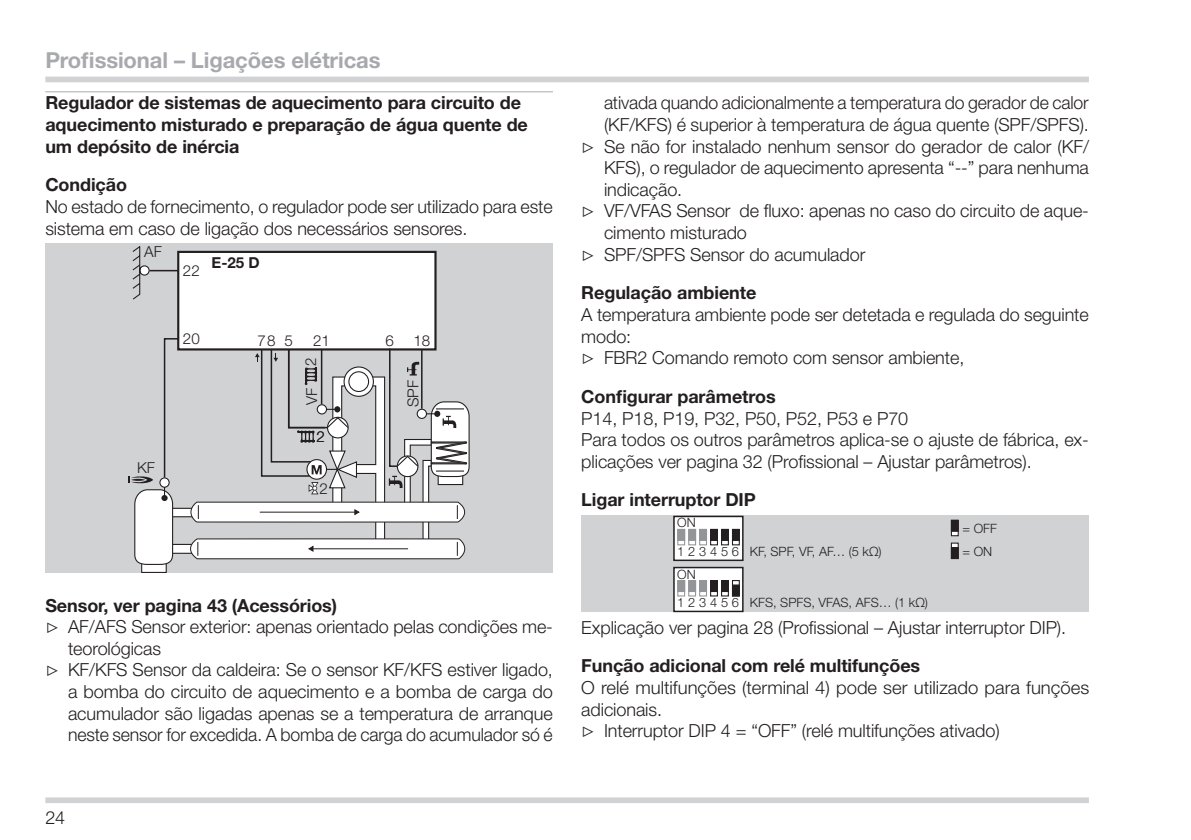
<style>
.page{position:relative;width:1191px;height:840px;background:#fff}
.page>*{position:absolute;margin:0;border:0;box-sizing:border-box;transform-origin:0 0}
.t1{font:700 22px "Helvetica Neue LT Pro";letter-spacing:-.005em;color:#a8a9ad}
.t2{font:300 18px/21.6px "Helvetica Neue LT Pro";letter-spacing:-.005em;color:#231f20}
.t3{font:700 18px/21.6px "Helvetica Neue LT Pro";letter-spacing:-.005em;color:#231f20}
.t4{font:300 15.2px "Helvetica Neue LT Pro";color:#231f20}
.t5{font:700 15.2px "Helvetica Neue LT Pro";color:#231f20}
.t6{font:300 12.8px "Helvetica Neue LT Pro";color:#231f20}
.s1{font-family:"Lucida Sans Unicode";font-weight:400}
</style>
<div class="page">
<div style="left:45px;top:77px;width:1044px;height:5px;background:#d1d2d4"></div>
<div style="left:45px;top:797px;width:1044px;height:5px;background:#d1d2d4"></div>
<hr style="left:45px;top:91px;width:508px;height:1px;background:#a8a9ad">
<div style="left:45px;top:244px;width:508px;height:328px;background:#d1d2d4"></div>
<div style="left:142px;top:560px;width:24px;height:12px;background:#fff"></div>
<div style="left:141px;top:560px;width:26px;height:12px;border:1px solid #231f20"></div>
<svg style="left:129px;top:246px;width:340px;height:319px"></svg>
<div style="left:581px;top:515px;width:508px;height:97px;background:#d1d2d4"></div>
<div style="left:674px;top:516px;width:69px;height:44px;background:#fff"></div>
<div style="left:673px;top:515px;width:70px;height:45px;border:1px solid #231f20"></div>
<svg style="left:677px;top:540px;width:8px;height:5px"></svg>
<div style="left:677px;top:528px;width:8px;height:12px;background:#939598;border:1px solid #939598"></div>
<svg style="left:688px;top:540px;width:8px;height:5px"></svg>
<div style="left:688px;top:528px;width:8px;height:12px;background:#939598;border:1px solid #939598"></div>
<svg style="left:699px;top:540px;width:8px;height:5px"></svg>
<div style="left:699px;top:528px;width:8px;height:12px;background:#939598;border:1px solid #939598"></div>
<svg style="left:710px;top:540px;width:8px;height:5px"></svg>
<div style="left:710px;top:528px;width:8px;height:12px;background:#231f20;border:1px solid #231f20"></div>
<svg style="left:721px;top:540px;width:8px;height:5px"></svg>
<div style="left:721px;top:528px;width:8px;height:12px;background:#231f20;border:1px solid #231f20"></div>
<svg style="left:732px;top:540px;width:8px;height:5px"></svg>
<div style="left:732px;top:528px;width:8px;height:12px;background:#231f20;border:1px solid #231f20"></div>
<svg style="left:951px;top:531px;width:7px;height:5px"></svg>
<div style="left:951px;top:519px;width:7px;height:12px;background:#231f20;border:1px solid #231f20"></div>
<div style="left:951px;top:542px;width:7px;height:16px;background:#fff;border:1px solid #231f20"></div>
<div style="left:951px;top:546px;width:7px;height:12px;background:#231f20"></div>
<div style="left:674px;top:567px;width:69px;height:44px;background:#fff"></div>
<div style="left:673px;top:566px;width:70px;height:46px;border:1px solid #231f20"></div>
<svg style="left:677px;top:591px;width:8px;height:5px"></svg>
<div style="left:677px;top:579px;width:8px;height:12px;background:#939598;border:1px solid #939598"></div>
<svg style="left:688px;top:591px;width:8px;height:5px"></svg>
<div style="left:688px;top:579px;width:8px;height:12px;background:#939598;border:1px solid #939598"></div>
<svg style="left:699px;top:591px;width:8px;height:5px"></svg>
<div style="left:699px;top:579px;width:8px;height:12px;background:#939598;border:1px solid #939598"></div>
<svg style="left:710px;top:591px;width:8px;height:5px"></svg>
<div style="left:710px;top:579px;width:8px;height:12px;background:#231f20;border:1px solid #231f20"></div>
<svg style="left:721px;top:591px;width:8px;height:5px"></svg>
<div style="left:721px;top:579px;width:8px;height:12px;background:#231f20;border:1px solid #231f20"></div>
<svg style="left:732px;top:580px;width:8px;height:4px"></svg>
<div style="left:732px;top:584px;width:8px;height:12px;background:#231f20;border:1px solid #231f20"></div>
<p class="t1" style="left:45px;top:47px;width:337px">Profissional – Ligações elétricas</p>
<p class="t3" style="left:45px;top:92px;width:484px">Regulador de sistemas de aquecimento para circuito de aquecimento misturado e preparação de água quente de um depósito de inércia</p>
<p class="t3" style="left:45px;top:173px;width:83px">Condição</p>
<p class="t2" style="left:45px;top:195px;width:509px">No estado de fornecimento, o regulador pode ser utilizado para este sistema em caso de ligação dos necessários sensores.</p>
<p class="t4" style="left:144px;top:242px;width:19px">AF</p>
<p class="t4" style="left:183px;top:261px;width:18px">22</p>
<p class="t5" style="left:212px;top:253px;width:50px">E-25 D</p>
<p class="t4" style="left:183px;top:329px;width:18px">20</p>
<p class="t4" style="left:137px;top:458px;width:19px">KF</p>
<p class="t4" style="left:257px;top:331px;width:37px">78 5</p>
<p class="t4" style="left:313px;top:331px;width:18px">21</p>
<p class="t4" style="left:413px;top:331px;width:18px">18</p>
<p class="t4" style="left:385px;top:331px;width:10px">6</p>
<p class="t4" style="left:301px;top:365px;width:10px;rotate:-90deg">2</p>
<p class="t4" style="left:302px;top:404px;width:19px;rotate:-90deg">VF</p>
<p class="t4" style="left:404px;top:407px;width:29px;rotate:-90deg">SPF</p>
<p class="t4" style="left:316px;top:427px;width:10px">2</p>
<p class="t4" style="left:320px;top:478px;width:10px">2</p>
<p class="t3" style="left:45px;top:593px;width:293px">Sensor, ver pagina 43 (Acessórios)</p>
<p class="t2" style="left:45px;top:615px;width:509px"><span class="s1">▷</span> AF/AFS Sensor exterior: apenas orientado pelas condições me-</p>
<p class="t2" style="left:68px;top:637px;width:95px">teorológicas</p>
<p class="t2" style="left:45px;top:658px;width:509px"><span class="s1">▷</span> KF/KFS Sensor da caldeira: Se o sensor KF/KFS estiver ligado,</p>
<p class="t2" style="left:68px;top:680px;width:486px">a bomba do circuito de aquecimento e a bomba de carga do</p>
<p class="t2" style="left:68px;top:701px;width:486px">acumulador são ligadas apenas se a temperatura de arranque</p>
<p class="t2" style="left:68px;top:723px;width:486px">neste sensor for excedida. A bomba de carga do acumulador só é</p>
<p class="t2" style="left:45px;top:806px;width:21px">24</p>
<p class="t2" style="left:604px;top:92px;width:486px">ativada quando adicionalmente a temperatura do gerador de calor</p>
<p class="t2" style="left:604px;top:113px;width:483px">(KF/KFS) é superior à temperatura de água quente (SPF/SPFS).</p>
<p class="t2" style="left:581px;top:135px;width:509px"><span class="s1">▷</span> Se não for instalado nenhum sensor do gerador de calor (KF/</p>
<p class="t2" style="left:604px;top:156px;width:486px">KFS), o regulador de aquecimento apresenta “--” para nenhuma</p>
<p class="t2" style="left:604px;top:178px;width:76px">indicação.</p>
<p class="t2" style="left:581px;top:200px;width:509px"><span class="s1">▷</span> VF/VFAS Sensor de fluxo: apenas no caso do circuito de aque-</p>
<p class="t2" style="left:604px;top:221px;width:144px">cimento misturado</p>
<p class="t2" style="left:581px;top:243px;width:285px"><span class="s1">▷</span> SPF/SPFS Sensor do acumulador</p>
<p class="t3" style="left:581px;top:281px;width:177px">Regulação ambiente</p>
<p class="t2" style="left:581px;top:303px;width:509px">A temperatura ambiente pode ser detetada e regulada do seguinte modo:<br><span class="s1">▷</span> FBR2 Comando remoto com sensor ambiente,</p>
<p class="t3" style="left:581px;top:385px;width:196px">Configurar parâmetros</p>
<p class="t2" style="left:581px;top:406px;width:509px">P14, P18, P19, P32, P50, P52, P53 e P70<br>Para todos os outros parâmetros aplica-se o ajuste de fábrica, ex&shy;plicações ver pagina 32 (Profissional – Ajustar parâmetros).</p>
<p class="t3" style="left:581px;top:488px;width:176px">Ligar interruptor DIP</p>
<p class="t6" style="left:677px;top:543px;width:63px">123456</p>
<p class="t6" style="left:677px;top:514px;width:20px">ON</p>
<p class="t6" style="left:962px;top:520px;width:36px">= OFF</p>
<p class="t6" style="left:750px;top:543px;width:133px">KF, SPF, VF, AF… (5 kΩ)</p>
<p class="t6" style="left:750px;top:594px;width:180px">KFS, SPFS, VFAS, AFS… (1 kΩ)</p>
<p class="t6" style="left:962px;top:543px;width:31px">= ON</p>
<p class="t6" style="left:677px;top:566px;width:20px">ON</p>
<p class="t6" style="left:677px;top:594px;width:63px">123456</p>
<p class="t2" style="left:581px;top:616px;width:483px">Explicação ver pagina 28 (Profissional – Ajustar interruptor DIP).</p>
<p class="t3" style="left:581px;top:654px;width:340px">Função adicional com relé multifunções</p>
<p class="t2" style="left:581px;top:676px;width:509px">O relé multifunções (terminal 4) pode ser utilizado para funções adicionais.<br><span class="s1">▷</span> Interruptor DIP 4 = “OFF” (relé multifunções ativado)</p>
</div>
